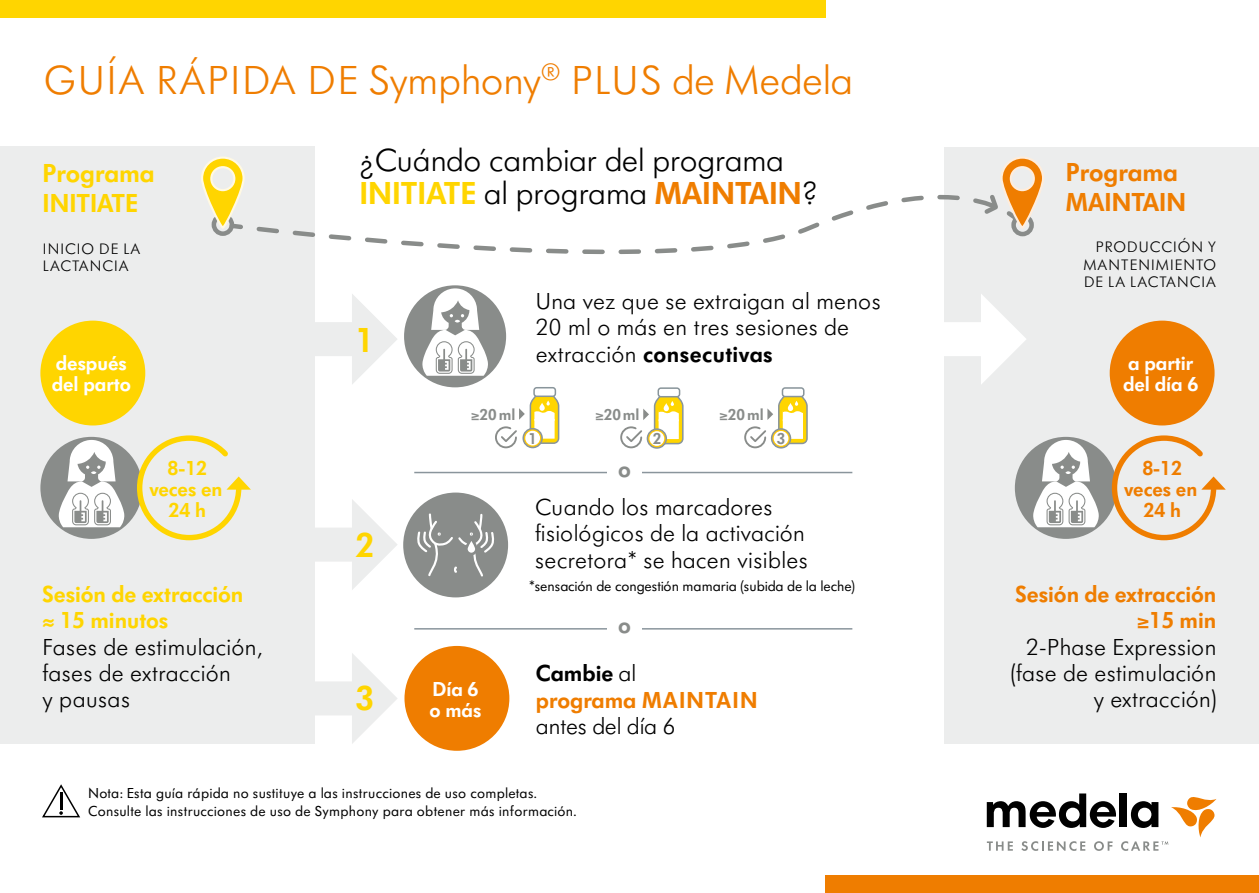
<style>
.page{position:relative;width:1259px;height:893px;background:#fff}
.page>*{position:absolute;margin:0;border:0;box-sizing:border-box;transform-origin:0 0}
.t1{font:300 42px "Futura SB Medela";color:#ef7d00}
.t2{font:600 36px "Futura SB Medela";color:#ffd500}
.t3{font:300 33px/33px "Futura SB Medela";color:#000}
.t4{font:600 27px/30px "Futura SB Medela";color:#ffd500}
.t5{font:600 27px/30px "Futura SB Medela";color:#ef7d00}
.t6{font:300 24px/26.4px "Futura SB Medela";letter-spacing:.02em;color:#000}
.t7{font:600 24px/26.4px "Futura SB Medela";color:#ef7d00}
.t8{font:600 24px/26.4px "Futura SB Medela";color:#ffd500}
.t9{font:300 24px "Futura SB Medela";color:#000}
.t10{font:600 24px "Futura SB Medela";color:#898c8a}
.t11{font:600 21px/21px "Futura SB Medela";color:#fff}
.t12{font:600 21px/21px "Futura SB Medela";color:#ffd500;text-align:center}
.t13{font:600 21px/21px "Futura SB Medela";color:#ef7d00;text-align:center}
.t14{font:600 16.5px "Futura SB Medela";color:#898c8a}
.t15{font:600 16.2px "Futura SB Medela";color:#898c8a}
.t16{font:300 15.6px/17.4px "Futura SB Medela";letter-spacing:.07em;color:#000}
.t17{font:15px/18px "Futura SB Medela";letter-spacing:.02em;color:#000}
.t18{font:15px "Futura SB Medela";color:#000}
.s1{font-weight:600;color:#ffd500}
.s2{font-weight:600;color:#ef7d00}
.s3{font-weight:600}
.s4{color:#000}
.s5{font-weight:300;color:#000}
</style>
<div class="page">
<div style="left:0;top:146px;width:315px;height:597px;background:#eceded"></div>
<div style="left:944px;top:147px;width:315px;height:597px;background:#eceded"></div>
<div style="left:0;top:0;width:825px;height:17px;background:#ffd500"></div>
<svg style="left:986px;top:793px;width:230px;height:58px"></svg>
<div style="left:40px;top:321px;width:105px;height:104px;background:#ffd500;border-radius:50%"></div>
<div style="left:1109px;top:321px;width:105px;height:104px;background:#ef7d00;border-radius:50%"></div>
<div style="left:40px;top:437px;width:102px;height:102px;background:#898c8a;border-radius:50%"></div>
<svg style="left:59px;top:440px;width:65px;height:87px"></svg>
<svg style="left:134px;top:435px;width:117px;height:106px"></svg>
<div style="left:1015px;top:437px;width:102px;height:102px;background:#898c8a;border-radius:50%"></div>
<svg style="left:1033px;top:440px;width:66px;height:87px"></svg>
<svg style="left:1109px;top:435px;width:116px;height:106px"></svg>
<div style="left:403px;top:493px;width:105px;height:104px;background:#898c8a;border-radius:50%"></div>
<svg style="left:417px;top:513px;width:77px;height:64px"></svg>
<svg style="left:315px;top:499px;width:82px;height:91px"></svg>
<svg style="left:944px;top:294px;width:82px;height:90px"></svg>
<div style="left:404px;top:646px;width:105px;height:105px;background:#ef7d00;border-radius:50%"></div>
<svg style="left:269px;top:653px;width:128px;height:91px"></svg>
<div style="left:404px;top:285px;width:102px;height:102px;background:#898c8a;border-radius:50%"></div>
<svg style="left:422px;top:288px;width:66px;height:88px"></svg>
<svg style="left:315px;top:294px;width:82px;height:90px"></svg>
<svg style="left:620px;top:387px;width:63px;height:62px"></svg>
<svg style="left:495px;top:387px;width:64px;height:62px"></svg>
<svg style="left:744px;top:387px;width:64px;height:62px"></svg>
<hr style="left:414px;top:472px;width:438px;height:1px;background:#8a959c">
<div style="left:607px;top:459px;width:34px;height:19px;background:#fff"></div>
<hr style="left:414px;top:628px;width:438px;height:2px;background:#8a959c">
<div style="left:607px;top:615px;width:34px;height:20px;background:#fff"></div>
<svg style="left:201px;top:157px;width:843px;height:98px"></svg>
<div style="left:825px;top:875px;width:434px;height:18px;background:#ef7d00"></div>
<svg style="left:42px;top:784px;width:38px;height:34px"></svg>
<h1 class="t1" style="left:44px;top:54px;width:810px">GUÍA RÁPIDA DE Symphony<sup>®</sup> PLUS de Medela</h1>
<p class="t4" style="left:43px;top:158px;width:114px">Programa<br>INITIATE</p>
<p class="t16" style="left:43px;top:239px;width:99px">INICIO DE LA<br>LACTANCIA</p>
<h3 class="t3" style="left:359px;top:144px;width:459px">¿Cuándo cambiar del programa<br><span class="s1">INITIATE</span> al programa <span class="s2">MAINTAIN</span>?</h3>
<p class="t5" style="left:1066px;top:157px;width:122px">Programa<br>MAINTAIN</p>
<p class="t16" style="left:1083px;top:238px;width:134px;text-align:justify;text-indent:12px">PRODUCCIÓN Y MANTENIMIENTO DE LA LACTANCIA</p>
<p class="t6" style="left:536px;top:288px;width:346px">Una vez que se extraigan al menos<br>20 ml o más en tres sesiones de extracción <span class="s3">consecutivas</span></p>
<h2 class="t2" style="left:355px;top:318px;width:20px">1</h2>
<p class="t11" style="left:52px;top:353px;width:81px">después del parto</p>
<p class="t11" style="left:1123px;top:353px;width:77px">a partir del día 6</p>
<p class="t14" style="left:471px;top:404px;width:46px">≥20ml</p>
<p class="t15" style="left:528px;top:429px;width:10px">1</p>
<p class="t14" style="left:595px;top:405px;width:46px">≥20ml</p>
<p class="t14" style="left:653px;top:428px;width:10px">2</p>
<p class="t14" style="left:719px;top:405px;width:46px">≥20ml</p>
<p class="t14" style="left:777px;top:428px;width:10px">3</p>
<p class="t12" style="left:149px;top:457px;width:75px">8-12 veces en<br>24 h</p>
<p class="t13" style="left:1124px;top:457px;width:75px">8-12 veces en<br>24 h</p>
<p class="t10" style="left:618px;top:455px;width:14px">o</p>
<p class="t6" style="left:535px;top:493px;width:274px">Cuando los marcadores fisiológicos de la activación secretora* se hacen visibles</p>
<p class="t18" style="left:529px;top:577px;width:327px">*sensación de congestión mamaria (subida de la leche)</p>
<h2 class="t2" style="left:355px;top:523px;width:20px">2</h2>
<p class="t8" style="left:43px;top:580px;width:202px">Sesión de extracción ≈ 15 minutos</p>
<p class="t6" style="left:43px;top:633px;width:221px">Fases de estimulación, fases de extracción<br>y pausas</p>
<p class="t7" style="left:1015px;top:580px;width:202px;text-align:right">Sesión de extracción ≥15 min</p>
<p class="t6" style="left:1010px;top:633px;width:207px;text-align:right">2-Phase Expression (fase de estimulación y extracción)</p>
<p class="t10" style="left:618px;top:611px;width:14px">o</p>
<p class="t7" style="left:536px;top:660px;width:223px"><span class="s4">Cambie</span> <span class="s5">al<br></span>programa MAINTAIN</p>
<p class="t9" style="left:536px;top:711px;width:141px">antes del día 6</p>
<p class="t11" style="left:430px;top:678px;width:53px">Día 6 o más</p>
<h2 class="t2" style="left:355px;top:677px;width:20px">3</h2>
<p class="t17" style="left:88px;top:784px;width:490px">Nota: Esta guía rápida no sustituye a las instrucciones de uso completas.<br>Consulte las instrucciones de uso de Symphony para obtener más información.</p>
</div>
